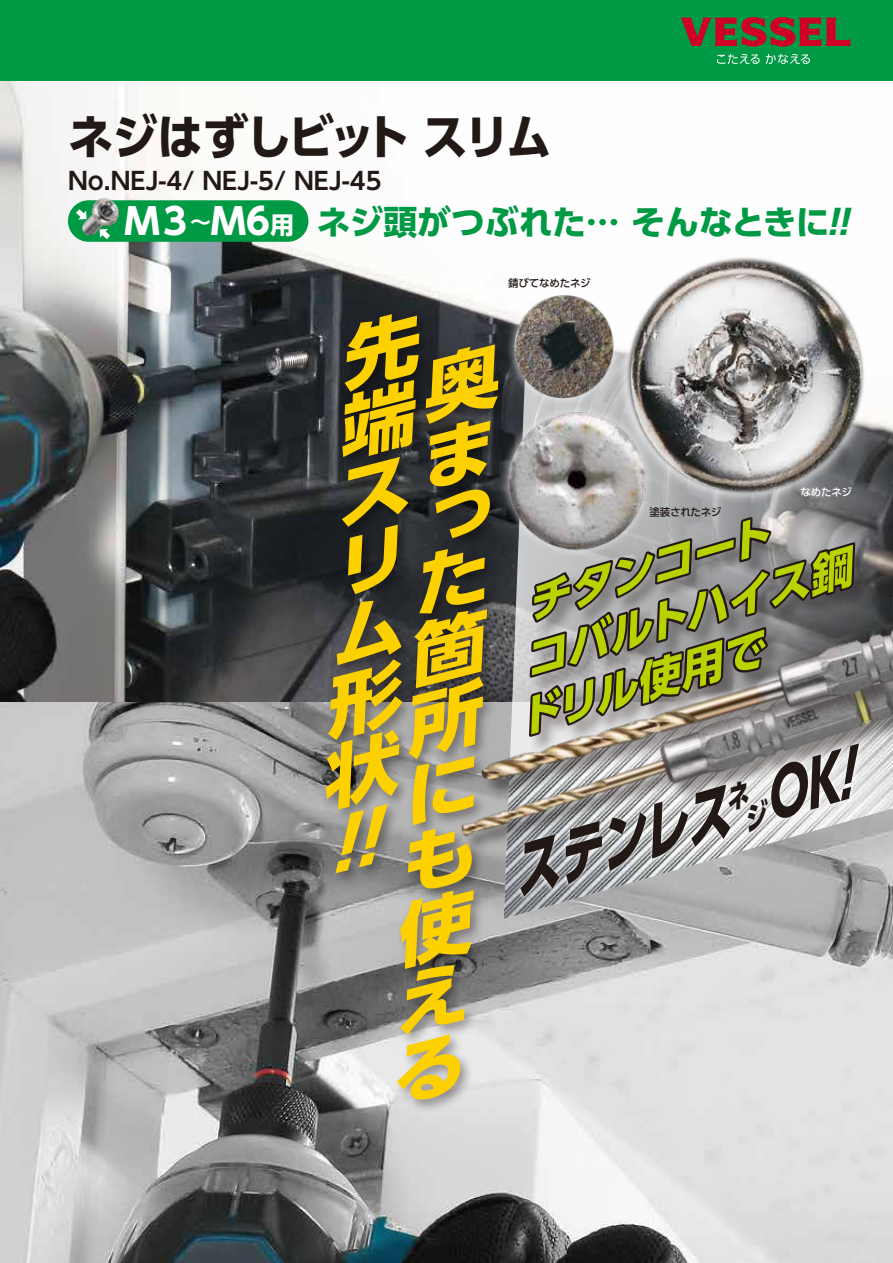
<style>
.page{position:relative;width:893px;height:1263px;background:#fff}
.page>*{position:absolute;margin:0;border:0;box-sizing:border-box;transform-origin:0 0}
.t1{font:italic 800 62.4px "UD Shin Go Pro";color:#221815;scale:.73 1}
.t2{font:700 48px "UD Shin Go Pro";letter-spacing:-.075em;color:#221815;scale:.95 1}
.t3{font:italic 700 42.6px "UD Shin Go Pro";color:#b8d200;scale:1.04 1}
.t4{font:700 36px "UD Shin Go Pro";color:#fff}
.t5{font:700 33.9px "UD Shin Go Pro";letter-spacing:-.005em;color:#094}
.t6{font:700 24px "UD Shin Go Pro De";color:#221815}
.t7{font:500 10.5px "UD Shin Go Pro";letter-spacing:-.02em;color:#221815}
.t8{font:500 10.5px "UD Shin Go Pro";letter-spacing:-.02em;color:#fff}
.s1{font-size:24px}
.s2{font-size:30.75px}
</style>
<div class="page">
<img style="left:0;top:81px;width:893px;height:1182px">
<div style="left:0;top:0;width:893px;height:81px;background:#094"></div>
<svg style="left:680px;top:17px;width:170px;height:30px"></svg>
<svg style="left:717px;top:54px;width:43px;height:10px"></svg>
<svg style="left:766px;top:54px;width:44px;height:10px"></svg>
<img style="left:564px;top:211px;width:329px;height:331px">
<img style="left:523px;top:477px;width:359px;height:108px">
<svg style="left:527px;top:507px;width:331px;height:78px;background:#7d7a7a"></svg>
<img style="left:523px;top:399px;width:135px;height:163px">
<img style="left:523px;top:404px;width:131px;height:153px">
<img style="left:523px;top:283px;width:106px;height:128px">
<div style="left:68px;top:200px;width:240px;height:42px;background:#094;border-radius:21px"></div>
<img style="left:80px;top:198px;width:65px;height:57px">
<svg style="left:71px;top:204px;width:19px;height:18px"></svg>
<svg style="left:97px;top:226px;width:18px;height:18px"></svg>
<img style="left:523px;top:857px;width:344px;height:73px">
<img style="left:299px;top:275px;width:224px;height:877px">
<img style="left:501px;top:802px;width:392px;height:52px">
<img style="left:501px;top:585px;width:392px;height:217px">
<img style="left:501px;top:629px;width:392px;height:171px">
<svg style="left:324px;top:306px;width:177px;height:801px;background:#626264"></svg>
<h2 class="t2" style="left:68px;top:98px;width:511px">ネジはずしビット スリム</h2>
<p class="t6" style="left:68px;top:161px;width:315px">No.NEJ-4/ NEJ-5/ NEJ-45</p>
<h3 class="t4" style="left:124px;top:192px;width:171px">M３<sup>～</sup>M6<span class="s1">用</span></h3>
<h3 class="t5" style="left:317px;top:195px;width:537px">ネジ頭がつぶれた… そんなときに!!</h3>
<p class="t7" style="left:508px;top:275px;width:84px">錆びてなめたネジ</p>
<p class="t8" style="left:800px;top:483px;width:53px">なめたネジ</p>
<p class="t7" style="left:649px;top:503px;width:74px">塗装されたネジ</p>
<h3 class="t3" style="left:516px;top:571px;width:244px;rotate:-16deg">チタンコート</h3>
<h3 class="t3" style="left:512px;top:627px;width:329px;rotate:-16deg">コバルトハイス鋼</h3>
<h3 class="t3" style="left:506px;top:686px;width:248px;rotate:-16deg">ドリル使用で</h3>
<h1 class="t1" style="left:724px;top:757px;width:201px;rotate:-16deg"><span class="s2">ジ</span>OK!</h1>
<h1 class="t1" style="left:497px;top:823px;width:340px;rotate:-16deg">ステンレス<sup>ネ</sup></h1>
</div>
